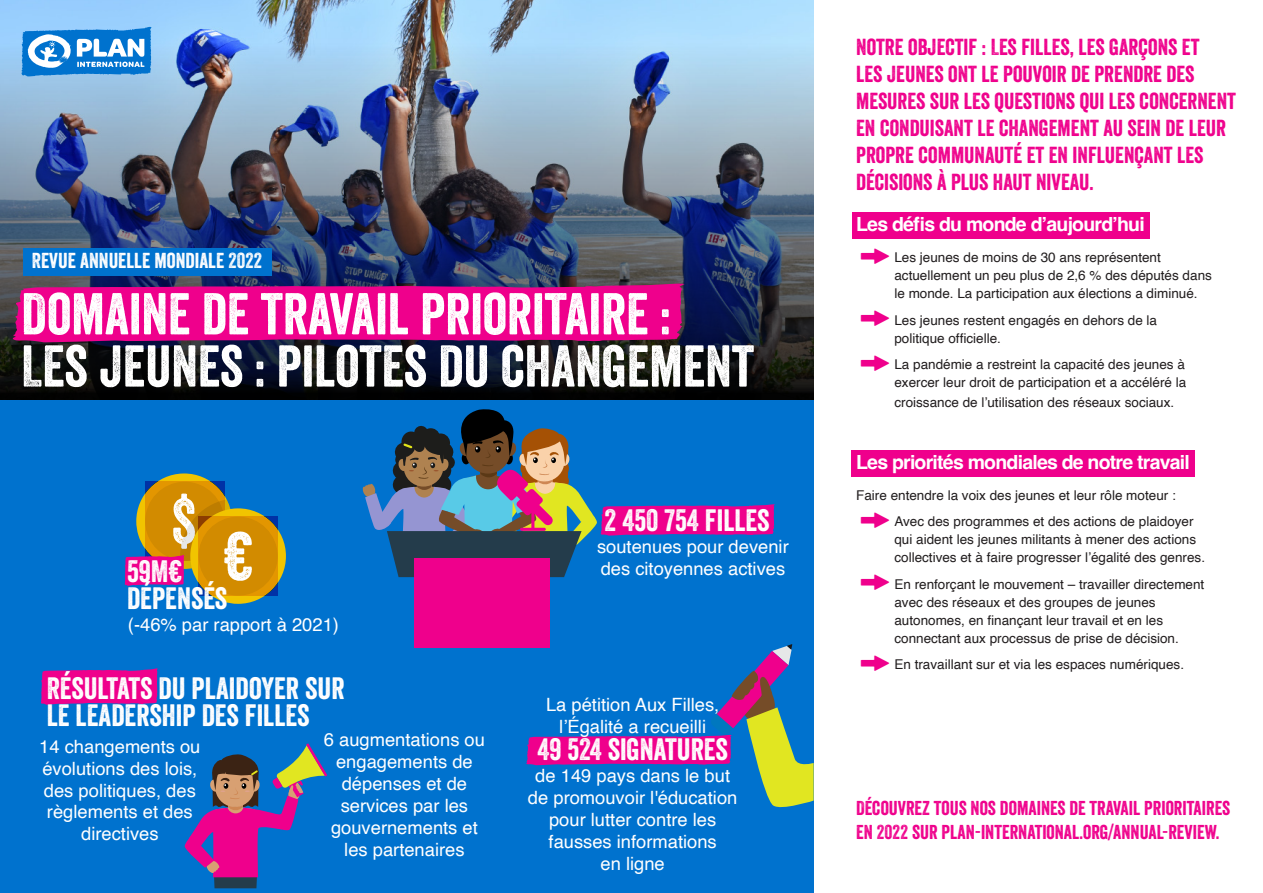
<style>
.page{position:relative;width:1263px;height:893px;background:#fff}
.page>*{position:absolute;margin:0;border:0;box-sizing:border-box;transform-origin:0 0}
.t1{font:57px/52.2px "Veneer";color:#fff}
.t2{font:30px/26.8px "Veneer";color:#fff}
.t3{font:22.5px/27px "Veneer";color:#ef008c}
.t4{font:21px "Veneer";color:#fff}
.t5{font:19.5px/23.4px "Veneer";color:#ef008c}
.t6{font:700 19.5px "Helvetica";letter-spacing:-.04em;color:#fff}
.t7{font:18.3px/21.9px "Helvetica";color:#fff;text-align:center}
.t8{font:13.5px/18px "Helvetica";color:#211d1e}
</style>
<div class="page">
<div style="left:0;top:374px;width:814px;height:519px;background:#0072ce"></div>
<div style="left:852px;top:213px;width:298px;height:26px;background:#ef008c"></div>
<div style="left:852px;top:450px;width:343px;height:26px;background:#ef008c"></div>
<svg style="left:185px;top:743px;width:142px;height:145px"></svg>
<svg style="left:125px;top:473px;width:161px;height:131px"></svg>
<svg style="left:41px;top:668px;width:117px;height:37px;background:#d40c93"></svg>
<svg style="left:526px;top:644px;width:288px;height:164px"></svg>
<svg style="left:362px;top:409px;width:413px;height:168px"></svg>
<div style="left:415px;top:558px;width:135px;height:89px;background:#ef008c"></div>
<img style="left:0;top:0;width:814px;height:400px">
<svg style="left:12px;top:283px;width:673px;height:59px;background:#da0485"></svg>
<svg style="left:21px;top:27px;width:131px;height:49px"></svg>
<div style="left:23px;top:248px;width:249px;height:28px;background:#0072ce"></div>
<h3 class="t4" style="left:32px;top:248px;width:232px">REVUE ANNUELLE MONDIALE 2022</h3>
<h1 class="t1" style="left:21px;top:287px;width:734px">DOMAINE DE TRAVAIL PRIORITAIRE :<br>LES JEUNES : PILOTES DU CHANGEMENT</h1>
<h2 class="t2" style="left:127px;top:557px;width:102px">59M€<br>DÉPENSÉS</h2>
<h3 class="t7" style="left:128px;top:614px;width:213px">(-46% par rapport à 2021)</h3>
<h2 class="t2" style="left:47px;top:674px;width:299px">RÉSULTATS DU PLAIDOYER SUR<br>LE LEADERSHIP DES FILLES</h2>
<h3 class="t7" style="left:39px;top:736px;width:163px">14 changements ou évolutions des lois, des politiques, des règlements et des directives</h3>
<h3 class="t7" style="left:324px;top:729px;width:163px">6 augmentations ou engagements de dépenses et de services par les gouvernements et les partenaires</h3>
<h2 class="t2" style="left:604px;top:507px;width:167px">2 450 754 FILLES</h2>
<h3 class="t7" style="left:597px;top:536px;width:193px;text-align:left">soutenues pour devenir des citoyennes actives</h3>
<h3 class="t7" style="left:546px;top:694px;width:175px">La pétition Aux Filles, l’Égalité a recueilli</h3>
<h2 class="t2" style="left:538px;top:735px;width:192px">49 524 SIGNATURES</h2>
<h3 class="t7" style="left:528px;top:765px;width:211px">de 149 pays dans le but de promouvoir l'éducation pour lutter contre les fausses informations<br>en ligne</h3>
<p class="t3" style="left:856px;top:33px;width:381px">NOTRE OBJECTIF : LES FILLES, LES GARÇONS ET<br>LES JEUNES ONT LE POUVOIR DE PRENDRE DES MESURES SUR LES QUESTIONS QUI LES CONCERNENT EN CONDUISANT LE CHANGEMENT AU SEIN DE LEUR PROPRE COMMUNAUTÉ ET EN INFLUENÇANT LES DÉCISIONS À PLUS HAUT NIVEAU.</p>
<h3 class="t6" style="left:856px;top:213px;width:290px">Les défis du monde d’aujourd’hui</h3>
<p class="t8" style="left:894px;top:249px;width:319px">Les jeunes de moins de 30 ans représentent actuellement un peu plus de 2,6 % des députés dans le monde. La participation aux élections a diminué.</p>
<p class="t8" style="left:894px;top:311px;width:264px">Les jeunes restent engagés en dehors de la politique officielle.</p>
<p class="t8" style="left:894px;top:356px;width:293px">La pandémie a restreint la capacité des jeunes à exercer leur droit de participation et a accéléré la</p>
<p class="t8" style="left:894px;top:393px;width:281px">croissance de l’utilisation des réseaux sociaux.</p>
<h3 class="t6" style="left:856px;top:450px;width:335px">Les priorités mondiales de notre travail</h3>
<p class="t8" style="left:894px;top:482px;width:301px;line-height:26.5px;text-indent:-38px">Faire entendre la voix des jeunes et leur rôle moteur :<br>Avec des programmes et des actions de plaidoyer</p>
<p class="t8" style="left:894px;top:531px;width:312px">qui aident les jeunes militants à mener des actions collectives et à faire progresser l’égalité des genres.</p>
<p class="t8" style="left:894px;top:575px;width:311px">En renforçant le mouvement – travailler directement avec des réseaux et des groupes de jeunes autonomes, en finançant leur travail et en les connectant aux processus de prise de décision.</p>
<p class="t8" style="left:894px;top:656px;width:291px">En travaillant sur et via les espaces numériques.</p>
<h3 class="t5" style="left:856px;top:796px;width:375px">DÉCOUVREZ TOUS NOS DOMAINES DE TRAVAIL PRIORITAIRES<br>EN 2022 SUR PLAN-INTERNATIONAL.ORG/ANNUAL-REVIEW.</h3>
</div>
